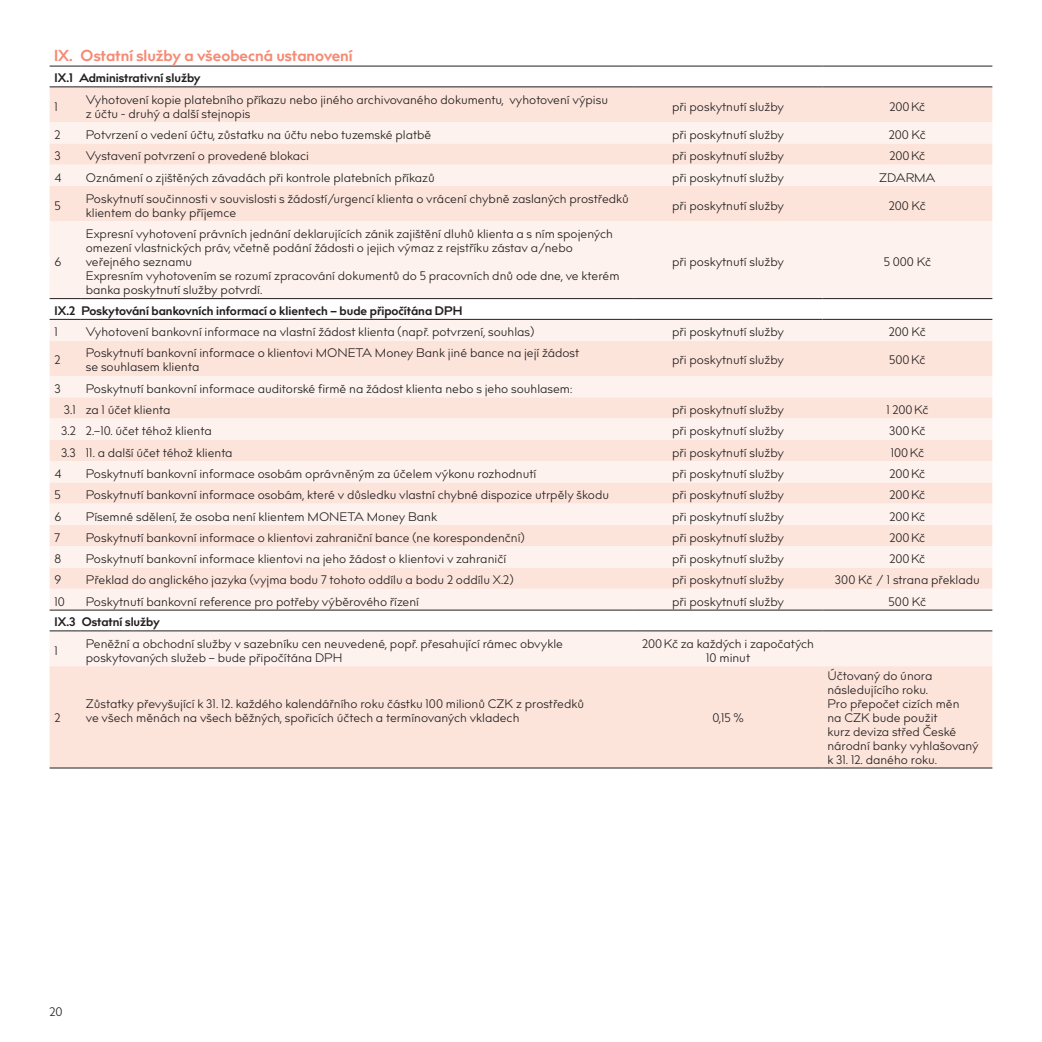
<style>
.page{position:relative;width:1042px;height:1042px;background:#fff}
.page>*{position:absolute;margin:0;border:0;box-sizing:border-box;transform-origin:0 0}
.t1{font:700 15.75px "billcorpmx CZ";color:#f58b75}
.t2{font:12.25px/14px "billcorpmx CZ";color:#231f20}
.t3{font:700 12.25px "billcorpmx CZ";color:#231f20}
</style>
<div class="page">
<svg style="left:50px;top:65px;width:942px;height:1px"></svg>
<div style="left:50px;top:87px;width:942px;height:680px;background:#fde4db"></div>
<svg style="left:50px;top:122px;width:942px;height:544px;fill:#fdf2ed"></svg>
<hr style="left:50px;top:66px;width:31px;height:1px;background:#231f20">
<hr style="left:81px;top:66px;width:553px;height:1px;background:#231f20">
<hr style="left:634px;top:66px;width:188px;height:1px;background:#231f20">
<hr style="left:822px;top:66px;width:170px;height:1px;background:#231f20">
<hr style="left:50px;top:86px;width:31px;height:1px;background:#231f20">
<hr style="left:81px;top:86px;width:553px;height:1px;background:#231f20">
<hr style="left:634px;top:86px;width:188px;height:1px;background:#231f20">
<hr style="left:822px;top:86px;width:170px;height:1px;background:#231f20">
<hr style="left:50px;top:298px;width:31px;height:1px;background:#231f20">
<hr style="left:81px;top:298px;width:553px;height:1px;background:#231f20">
<hr style="left:634px;top:298px;width:188px;height:1px;background:#231f20">
<hr style="left:822px;top:298px;width:170px;height:1px;background:#231f20">
<hr style="left:50px;top:319px;width:31px;height:1px;background:#231f20">
<hr style="left:81px;top:319px;width:553px;height:1px;background:#231f20">
<hr style="left:634px;top:319px;width:188px;height:1px;background:#231f20">
<hr style="left:822px;top:319px;width:170px;height:1px;background:#231f20">
<hr style="left:50px;top:610px;width:31px;height:1px;background:#231f20">
<hr style="left:81px;top:610px;width:553px;height:1px;background:#231f20">
<hr style="left:634px;top:610px;width:188px;height:1px;background:#231f20">
<hr style="left:822px;top:610px;width:170px;height:1px;background:#231f20">
<hr style="left:50px;top:630px;width:31px;height:1px;background:#231f20">
<hr style="left:81px;top:630px;width:553px;height:1px;background:#231f20">
<hr style="left:634px;top:630px;width:188px;height:1px;background:#231f20">
<hr style="left:822px;top:630px;width:170px;height:1px;background:#231f20">
<hr style="left:50px;top:767px;width:31px;height:1px;background:#231f20">
<hr style="left:81px;top:767px;width:553px;height:1px;background:#231f20">
<hr style="left:634px;top:767px;width:188px;height:1px;background:#231f20">
<hr style="left:822px;top:767px;width:170px;height:1px;background:#231f20">
<p class="t1" style="left:54px;top:44px;width:300px">IX. Ostatní služby a všeobecná ustanovení</p>
<p class="t3" style="left:55px;top:69px;width:148px">IX.1 Administrativní služby</p>
<p class="t2" style="left:55px;top:100px;width:5px">1</p>
<p class="t2" style="left:86px;top:93px;width:524px">Vyhotovení kopie platebního příkazu nebo jiného archivovaného dokumentu, vyhotovení výpisu z účtu - druhý a další stejnopis</p>
<p class="t2" style="left:672px;top:100px;width:113px">při poskytnutí služby</p>
<p class="t2" style="left:889px;top:100px;width:37px">200Kč</p>
<p class="t2" style="left:55px;top:128px;width:8px">2</p>
<p class="t2" style="left:86px;top:128px;width:347px">Potvrzení o vedení účtu, zůstatku na účtu nebo tuzemské platbě</p>
<p class="t2" style="left:672px;top:128px;width:113px">při poskytnutí služby</p>
<p class="t2" style="left:889px;top:128px;width:39px">200 Kč</p>
<p class="t2" style="left:55px;top:149px;width:8px">3</p>
<p class="t2" style="left:86px;top:149px;width:225px">Vystavení potvrzení o provedené blokaci</p>
<p class="t2" style="left:672px;top:149px;width:113px">při poskytnutí služby</p>
<p class="t2" style="left:889px;top:149px;width:37px">200Kč</p>
<p class="t2" style="left:55px;top:171px;width:9px">4</p>
<p class="t2" style="left:86px;top:171px;width:350px">Oznámení o zjištěných závadách při kontrole platebních příkazů</p>
<p class="t2" style="left:672px;top:171px;width:113px">při poskytnutí služby</p>
<p class="t2" style="left:879px;top:171px;width:58px">ZDARMA</p>
<p class="t2" style="left:55px;top:199px;width:8px">5</p>
<p class="t2" style="left:86px;top:192px;width:544px">Poskytnutí součinnosti v souvislosti s žádostí/urgencí klienta o vrácení chybně zaslaných prostředků klientem do banky příjemce</p>
<p class="t2" style="left:672px;top:199px;width:113px">při poskytnutí služby</p>
<p class="t2" style="left:889px;top:199px;width:39px">200 Kč</p>
<p class="t2" style="left:55px;top:255px;width:8px">6</p>
<p class="t2" style="left:86px;top:227px;width:535px">Expresní vyhotovení právních jednání deklarujících zánik zajištění dluhů klienta a s ním spojených omezení vlastnických práv, včetně podání žádosti o jejich výmaz z rejstříku zástav a/nebo veřejného seznamu<br>Expresním vyhotovením se rozumí zpracování dokumentů do 5 pracovních dnů ode dne, ve kterém banka poskytnutí služby potvrdí.</p>
<p class="t2" style="left:672px;top:255px;width:113px">při poskytnutí služby</p>
<p class="t2" style="left:883px;top:255px;width:49px">5 000 Kč</p>
<p class="t3" style="left:55px;top:302px;width:409px">IX.2 Poskytování bankovních informací o klientech – bude připočítána DPH</p>
<p class="t2" style="left:55px;top:325px;width:5px">1</p>
<p class="t2" style="left:86px;top:325px;width:450px">Vyhotovení bankovní informace na vlastní žádost klienta (např. potvrzení, souhlas)</p>
<p class="t2" style="left:672px;top:325px;width:113px">při poskytnutí služby</p>
<p class="t2" style="left:889px;top:325px;width:39px">200 Kč</p>
<p class="t2" style="left:55px;top:354px;width:8px">2</p>
<p class="t2" style="left:86px;top:347px;width:495px">Poskytnutí bankovní informace o klientovi MONETA Money Bank jiné bance na její žádost se souhlasem klienta</p>
<p class="t2" style="left:672px;top:354px;width:113px">při poskytnutí služby</p>
<p class="t2" style="left:889px;top:354px;width:38px">500Kč</p>
<p class="t2" style="left:55px;top:382px;width:8px">3</p>
<p class="t2" style="left:64px;top:378px;width:510px;line-height:21.3px;text-indent:22px">Poskytnutí bankovní informace auditorské firmě na žádost klienta nebo s jeho souhlasem:<br>3.1 za 1 účet klienta</p>
<p class="t2" style="left:672px;top:403px;width:113px">při poskytnutí služby</p>
<p class="t2" style="left:886px;top:403px;width:44px">1 200Kč</p>
<p class="t2" style="left:61px;top:424px;width:152px">3.2 2.–10. účet téhož klienta</p>
<p class="t2" style="left:672px;top:424px;width:113px">při poskytnutí služby</p>
<p class="t2" style="left:889px;top:424px;width:38px">300Kč</p>
<p class="t2" style="left:61px;top:446px;width:173px">3.3 11. a další účet téhož klienta</p>
<p class="t2" style="left:672px;top:446px;width:113px">při poskytnutí služby</p>
<p class="t2" style="left:890px;top:446px;width:35px">100Kč</p>
<p class="t2" style="left:55px;top:467px;width:9px">4</p>
<p class="t2" style="left:86px;top:467px;width:452px">Poskytnutí bankovní informace osobám oprávněným za účelem výkonu rozhodnutí</p>
<p class="t2" style="left:672px;top:467px;width:113px">při poskytnutí služby</p>
<p class="t2" style="left:889px;top:467px;width:37px">200Kč</p>
<p class="t2" style="left:55px;top:488px;width:8px">5</p>
<p class="t2" style="left:86px;top:488px;width:525px">Poskytnutí bankovní informace osobám, které v důsledku vlastní chybné dispozice utrpěly škodu</p>
<p class="t2" style="left:672px;top:488px;width:113px">při poskytnutí služby</p>
<p class="t2" style="left:889px;top:488px;width:37px">200Kč</p>
<p class="t2" style="left:55px;top:510px;width:8px">6</p>
<p class="t2" style="left:86px;top:510px;width:353px">Písemné sdělení, že osoba není klientem MONETA Money Bank</p>
<p class="t2" style="left:672px;top:510px;width:113px">při poskytnutí služby</p>
<p class="t2" style="left:889px;top:510px;width:37px">200Kč</p>
<p class="t2" style="left:55px;top:531px;width:7px">7</p>
<p class="t2" style="left:86px;top:531px;width:440px">Poskytnutí bankovní informace o klientovi zahraniční bance (ne korespondenční)</p>
<p class="t2" style="left:672px;top:531px;width:113px">při poskytnutí služby</p>
<p class="t2" style="left:889px;top:531px;width:37px">200Kč</p>
<p class="t2" style="left:55px;top:552px;width:8px">8</p>
<p class="t2" style="left:86px;top:552px;width:422px">Poskytnutí bankovní informace klientovi na jeho žádost o klientovi v zahraničí</p>
<p class="t2" style="left:672px;top:552px;width:113px">při poskytnutí služby</p>
<p class="t2" style="left:889px;top:552px;width:37px">200Kč</p>
<p class="t2" style="left:55px;top:573px;width:8px">9</p>
<p class="t2" style="left:86px;top:573px;width:429px">Překlad do anglického jazyka (vyjma bodu 7 tohoto oddílu a bodu 2 oddílu X.2)</p>
<p class="t2" style="left:672px;top:573px;width:113px">při poskytnutí služby</p>
<p class="t2" style="left:835px;top:573px;width:146px">300 Kč / 1 strana překladu</p>
<p class="t2" style="left:55px;top:595px;width:12px">10</p>
<p class="t2" style="left:86px;top:595px;width:335px">Poskytnutí bankovní reference pro potřeby výběrového řízení</p>
<p class="t2" style="left:672px;top:595px;width:113px">při poskytnutí služby</p>
<p class="t2" style="left:888px;top:595px;width:39px">500 Kč</p>
<p class="t3" style="left:55px;top:613px;width:107px">IX.3 Ostatní služby</p>
<p class="t2" style="left:55px;top:644px;width:5px">1</p>
<p class="t2" style="left:86px;top:637px;width:479px">Peněžní a obchodní služby v sazebníku cen neuvedené, popř. přesahující rámec obvykle poskytovaných služeb – bude připočítána DPH</p>
<p class="t2" style="left:642px;top:637px;width:173px;text-align:center">200Kč za každých i započatých<br>10 minut</p>
<p class="t2" style="left:55px;top:711px;width:8px">2</p>
<p class="t2" style="left:86px;top:697px;width:500px">Zůstatky převyšující k 31. 12. každého kalendářního roku částku 100 milionů CZK z prostředků ve všech měnách na všech běžných, spořicích účtech a termínovaných vkladech</p>
<p class="t2" style="left:50px;top:1005px;width:14px">20</p>
<p class="t2" style="left:712px;top:711px;width:33px">0,15 %</p>
<p class="t2" style="left:827px;top:669px;width:153px">Účtovaný do února následujícího roku.<br>Pro přepočet cizích měn<br>na CZK bude použit<br>kurz deviza střed České národní banky vyhlašovaný k 31. 12. daného roku.</p>
</div>
